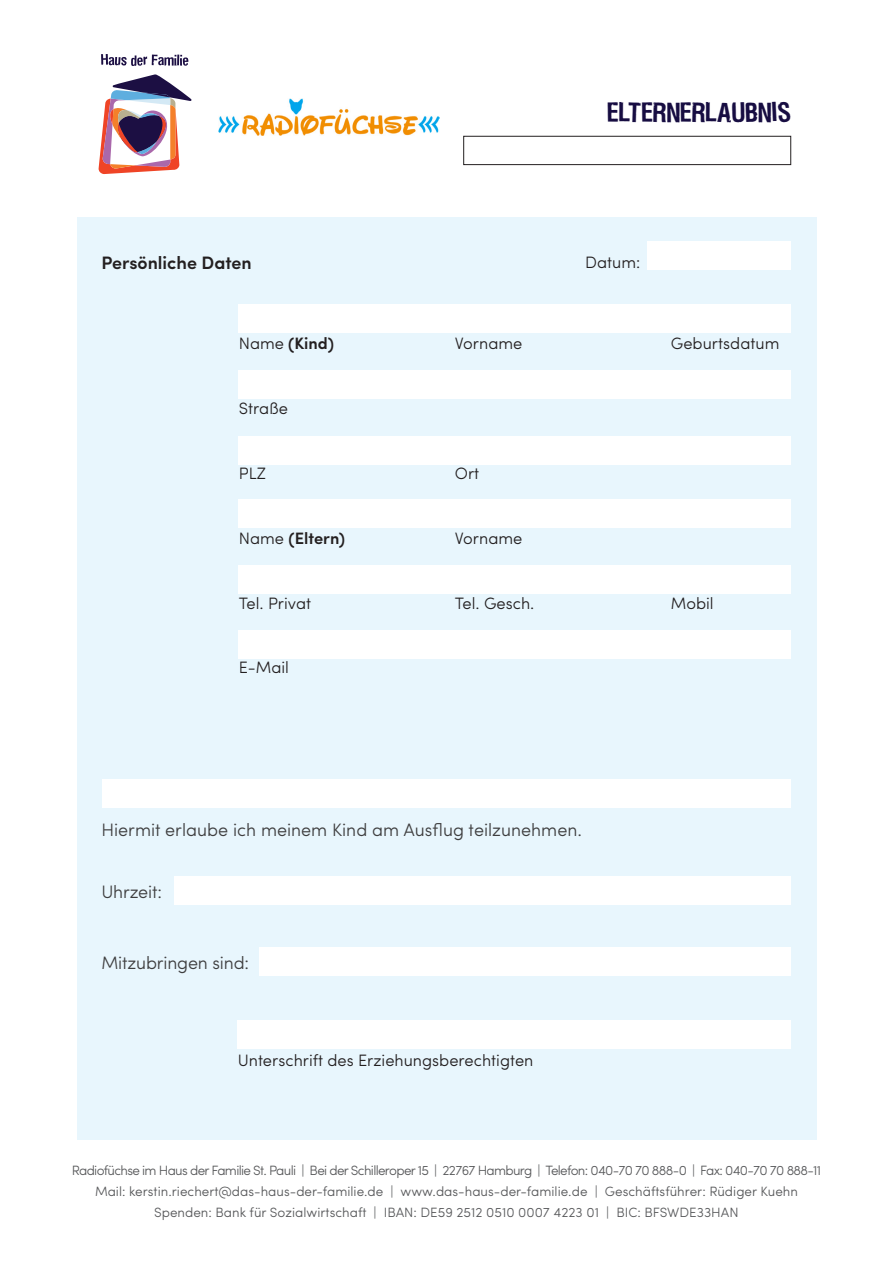
<style>
.page{position:relative;width:893px;height:1263px;background:#fff}
.page>*{position:absolute;margin:0;border:0;box-sizing:border-box;transform-origin:0 0}
.t1{font:25.5px "Dirtyhouse";color:#170d42}
.t2{font:300 18px "Sofia Pro";color:#3e3e3f}
.t3{font:600 18px "Sofia Pro";color:#231f20}
.t4{font:300 16.5px "Sofia Pro";color:#231f20}
.t5{font:600 16.5px "Sofia Pro";color:#231f20}
.t6{font:300 13.5px "Sofia Pro";color:#57585a}
.t7{font:300 13.5px "Sofia Pro";letter-spacing:-.05em;color:#57585a}
.s1{font-weight:300}
</style>
<div class="page">
<div style="left:77px;top:217px;width:739px;height:923px;background:#e8f6fd"></div>
<div style="left:238px;top:304px;width:553px;height:28px;background:#fff"></div>
<div style="left:648px;top:242px;width:143px;height:28px;background:#fff"></div>
<div style="left:463px;top:136px;width:328px;height:29px;border:1px solid #231f20"></div>
<div style="left:238px;top:370px;width:553px;height:28px;background:#fff"></div>
<div style="left:238px;top:436px;width:553px;height:28px;background:#fff"></div>
<div style="left:238px;top:500px;width:553px;height:28px;background:#fff"></div>
<div style="left:238px;top:565px;width:553px;height:28px;background:#fff"></div>
<div style="left:238px;top:630px;width:553px;height:29px;background:#fff"></div>
<div style="left:102px;top:780px;width:689px;height:28px;background:#fff"></div>
<div style="left:174px;top:876px;width:617px;height:28px;background:#fff"></div>
<div style="left:259px;top:947px;width:532px;height:28px;background:#fff"></div>
<div style="left:237px;top:1020px;width:554px;height:29px;background:#fff"></div>
<svg style="left:99px;top:74px;width:93px;height:100px"></svg>
<svg style="left:101px;top:54px;width:87px;height:12px"></svg>
<img style="left:219px;top:98px;width:221px;height:37px">
<p class="t1" style="left:607px;top:95px;width:185px">ELTERNERLAUBNIS</p>
<p class="t3" style="left:101px;top:249px;width:152px">Persönliche Daten</p>
<p class="t4" style="left:585px;top:250px;width:57px">Datum:</p>
<p class="t5" style="left:239px;top:331px;width:97px"><span class="s1">Name</span> (Kind)</p>
<p class="t4" style="left:455px;top:331px;width:69px">Vorname</p>
<p class="t4" style="left:671px;top:331px;width:110px">Geburtsdatum</p>
<p class="t4" style="left:239px;top:396px;width:51px">Straße</p>
<p class="t4" style="left:239px;top:461px;width:29px">PLZ</p>
<p class="t4" style="left:455px;top:461px;width:26px">Ort</p>
<p class="t5" style="left:239px;top:525px;width:108px"><span class="s1">Name</span> (Eltern)</p>
<p class="t4" style="left:455px;top:526px;width:69px">Vorname</p>
<p class="t4" style="left:239px;top:591px;width:74px">Tel. Privat</p>
<p class="t4" style="left:455px;top:591px;width:81px">Tel. Gesch.</p>
<p class="t4" style="left:671px;top:591px;width:44px">Mobil</p>
<p class="t4" style="left:239px;top:655px;width:52px">E-Mail</p>
<p class="t2" style="left:101px;top:816px;width:482px">Hiermit erlaube ich meinem Kind am Ausflug teilzunehmen.</p>
<p class="t2" style="left:101px;top:879px;width:62px">Uhrzeit:</p>
<p class="t2" style="left:101px;top:950px;width:149px">Mitzubringen sind:</p>
<p class="t4" style="left:238px;top:1048px;width:297px">Unterschrift des Erziehungsberechtigten</p>
<p class="t7" style="left:72px;top:1161px;width:751px">Radiofüchse im Haus der Familie St. Pauli | Bei der Schilleroper 15 | 22767 Hamburg | Telefon: 040-70 70 888-0 | Fax: 040-70 70 888-11</p>
<p class="t6" style="left:95px;top:1182px;width:704px">Mail: kerstin.riechert@das-haus-der-familie.de | www.das-haus-der-familie.de | Geschäftsführer: Rüdiger Kuehn</p>
<p class="t6" style="left:154px;top:1203px;width:586px">Spenden: Bank für Sozialwirtschaft | IBAN: DE59 2512 0510 0007 4223 01 | BIC: BFSWDE33HAN</p>
</div>
